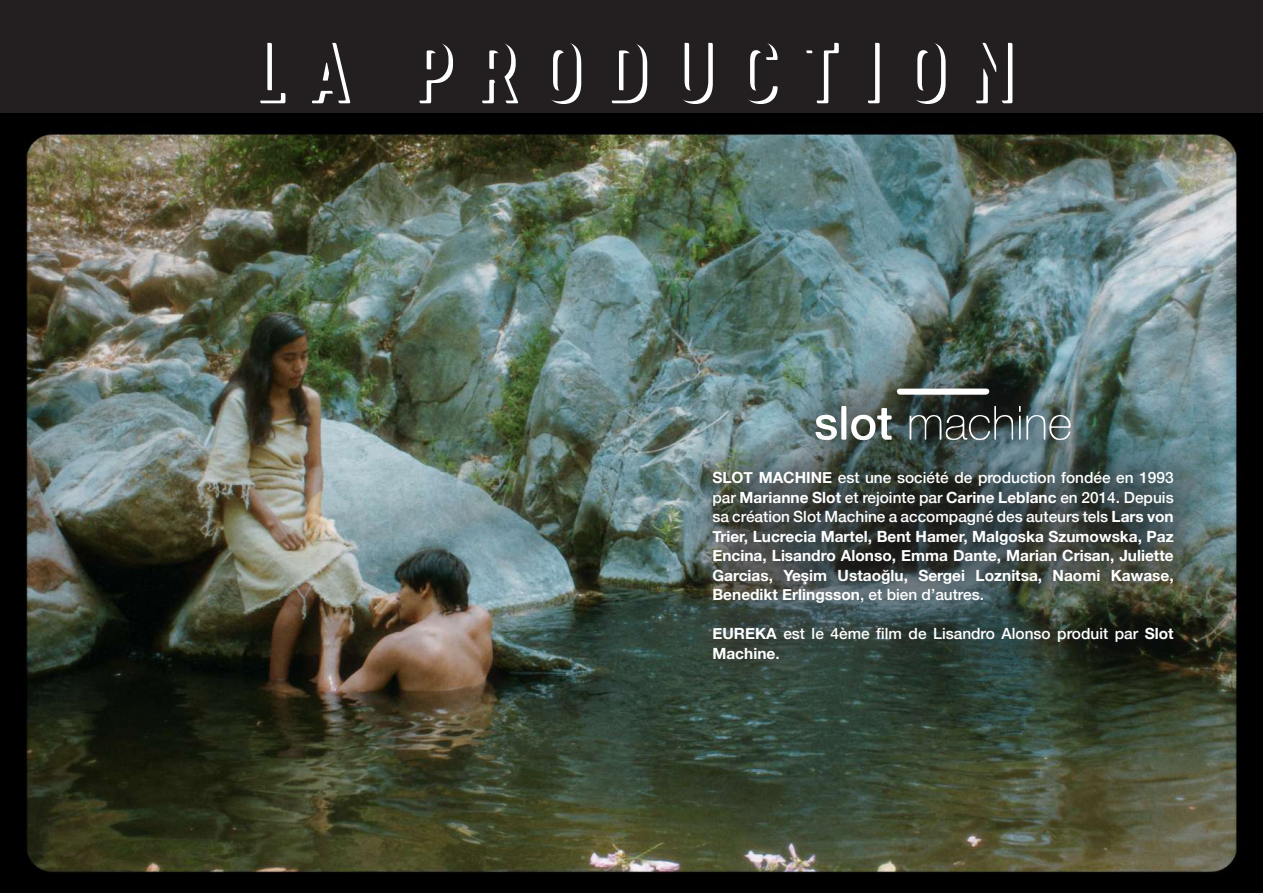
<style>
.page{position:relative;width:1263px;height:893px;background:#231f20}
.page>*{position:absolute;margin:0;border:0;box-sizing:border-box;transform-origin:0 0}
.t1{font:80.55px "Cervo Neue Bold Neue";letter-spacing:.28em;color:#fff}
.t2{font:700 15.45px/19.5px "Helvetica Neue";color:#fff;text-align:justify}
.t3{font:500 15.45px/19.5px "Helvetica Neue";color:#fff}
.s1{font-weight:500}
.s2{font-weight:700}
</style>
<div class="page">
<img style="left:0;top:114px;width:1263px;height:779px">
<div style="left:771px;top:342px;width:344px;height:144px;background:#231f20;opacity:.75"></div>
<svg style="left:896px;top:389px;width:93px;height:6px"></svg>
<svg style="left:815px;top:406px;width:77px;height:19px"></svg>
<svg style="left:909px;top:406px;width:104px;height:19px"></svg>
<svg style="left:1019px;top:406px;width:52px;height:19px"></svg>
<div style="left:667px;top:425px;width:552px;height:280px;background:#231f20;opacity:.75"></div>
<h1 class="t1" style="left:256px;top:18px;width:762px">LA PRODUCTION</h1>
<p class="t2" style="left:712px;top:468px;width:463px">SLOT MACHINE <span class="s1">est une société de production fondée en 1993 par</span> Marianne Slot <span class="s1">et rejointe par</span> Carine Leblanc <span class="s1">en 2014. Depuis sa création Slot Machine a accompagné des auteurs tels</span> Lars von Trier, Lucrecia Martel, Bent Hamer, Malgoska Szumowska, Paz Encina, Lisandro Alonso, Emma Dante, Marian Crisan, Juliette Garcias, Yeşim Ustaoğlu, Sergei Loznitsa, Naomi Kawase, Benedikt Erlingsson<span class="s1">, et bien d’autres.</span></p>
<p class="t3" style="left:712px;top:623px;width:463px"><span class="s2">EUREKA</span> est le 4ème film de Lisandro Alonso produit par <span class="s2">Slot<br>Machine</span>.</p>
</div>
